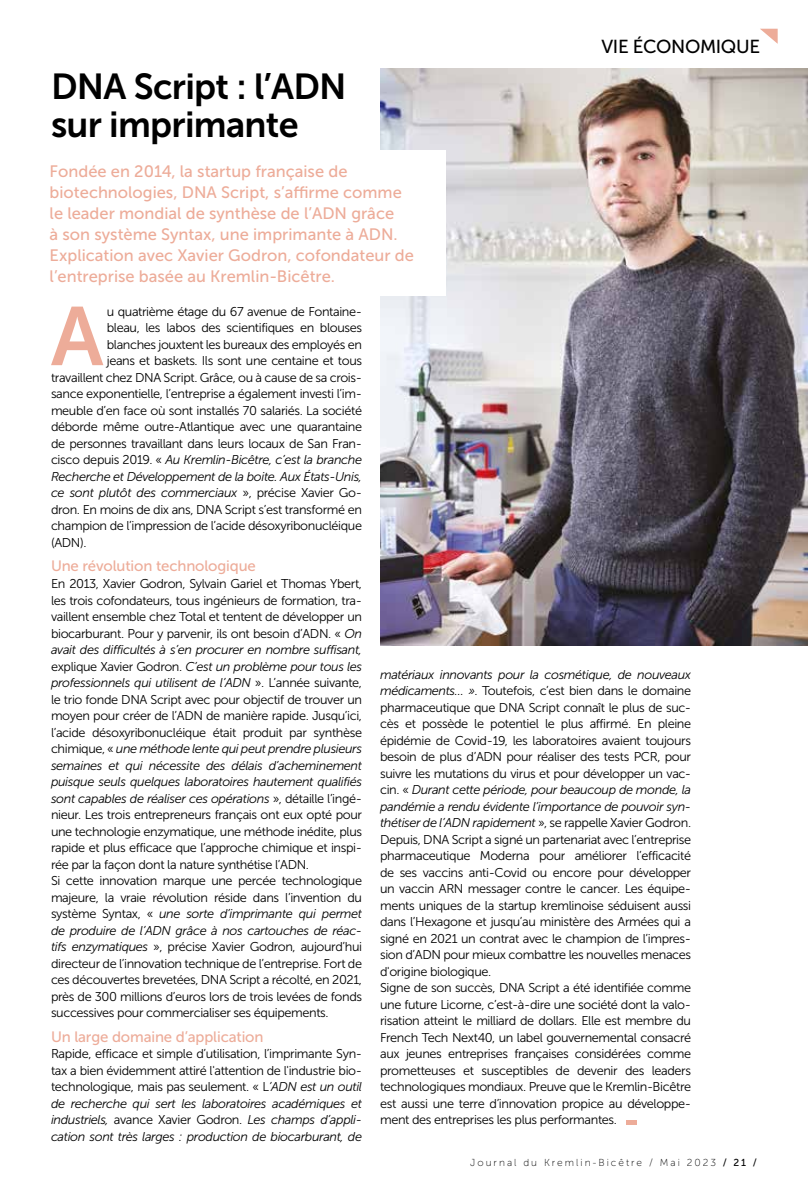
<style>
.page{position:relative;width:808px;height:1191px;background:#fff}
.page>*{position:absolute;margin:0;border:0;box-sizing:border-box;transform-origin:0 0}
.t1{font:82.5px "Museo Sans 700";color:#edac99}
.t2{font:36px/37.5px "Museo Sans 700";letter-spacing:-.02em;color:#000}
.t3{font:18.75px "Museo Sans 500";letter-spacing:-.02em;color:#000}
.t4{font:16.5px/21px "Museo Sans 500";color:#edac99}
.t5{font:15px "Museo Sans 500";letter-spacing:-.01em;color:#edac99}
.t6{font:12.75px/16.5px "Museo Sans 300";letter-spacing:-.03em;color:#000}
.t7{font:italic 12.75px "Museo Sans 300";letter-spacing:-.03em;color:#000}
.t8{font:10.2px "Museo Sans 100";letter-spacing:.2em;color:#000}
.s1{font-style:normal}
.s2{font-style:italic}
.s3{font-family:"Museo Sans 500"}
</style>
<div class="page">
<img style="left:380px;top:68px;width:428px;height:578px">
<svg style="left:760px;top:29px;width:18px;height:15px"></svg>
<hr style="left:626px;top:1120px;width:10px;height:4px;background:#edac99">
<div style="left:32px;top:151px;width:414px;height:145px;background:#fff"></div>
<h2 class="t2" style="left:51px;top:68px;width:297px">DNA Script : l’ADN sur imprimante</h2>
<p class="t4" style="left:50px;top:161px;width:366px">Fondée en 2014, la startup française de biotechnologies, DNA Script, s’affirme comme le leader mondial de synthèse de l’ADN grâce<br>à son système Syntax, une imprimante à ADN.<br>Explication avec Xavier Godron, cofondateur de l’entreprise basée au Kremlin-Bicêtre.</p>
<h3 class="t3" style="left:601px;top:37px;width:160px">VIE ÉCONOMIQUE</h3>
<h1 class="t1" style="left:51px;top:291px;width:54px">A</h1>
<p class="t6" style="left:107px;top:303px;width:257px">u quatrième étage du 67 avenue de Fontaine-</p>
<p class="t6" style="left:107px;top:319px;width:257px">bleau, les labos des scientifiques en blouses</p>
<p class="t6" style="left:107px;top:336px;width:257px">blanches jouxtent les bureaux des employés en</p>
<p class="t6" style="left:107px;top:352px;width:257px">jeans et baskets. Ils sont une centaine et tous</p>
<p class="t6" style="left:51px;top:369px;width:313px">travaillent chez DNA Script. Grâce, ou à cause de sa crois-</p>
<p class="t6" style="left:51px;top:385px;width:313px">sance exponentielle, l’entreprise a également investi l’im-</p>
<p class="t6" style="left:51px;top:402px;width:313px">meuble d’en face où sont installés 70 salariés. La société</p>
<p class="t6" style="left:51px;top:418px;width:312px">déborde même outre-Atlantique avec une quarantaine</p>
<p class="t6" style="left:51px;top:435px;width:312px">de personnes travaillant dans leurs locaux de San Fran-</p>
<p class="t7" style="left:51px;top:453px;width:312px"><span class="s1">cisco depuis 2019. «</span> Au Kremlin-Bicêtre, c’est la branche</p>
<p class="t7" style="left:51px;top:469px;width:313px">Recherche et Développement de la boite. Aux États-Unis,</p>
<p class="t7" style="left:51px;top:486px;width:313px">ce sont plutôt des commerciaux <span class="s1">», précise Xavier Go-</span></p>
<p class="t6" style="left:51px;top:501px;width:312px">dron. En moins de dix ans, DNA Script s’est transformé en</p>
<p class="t6" style="left:51px;top:517px;width:312px">champion de l’impression de l’acide désoxyribonucléique</p>
<p class="t6" style="left:51px;top:534px;width:37px">(ADN).</p>
<p class="t5" style="left:51px;top:558px;width:206px">Une révolution technologique</p>
<p class="t6" style="left:51px;top:575px;width:313px">En 2013, Xavier Godron, Sylvain Gariel et Thomas Ybert, les trois cofondateurs, tous ingénieurs de formation, tra&shy;vaillent ensemble chez Total et tentent de développer un biocarburant. Pour y parvenir, ils ont besoin d’ADN. « <span class="s2">On avait des difficultés à s’en procurer en nombre suffisant, </span>explique Xavier Godron. <span class="s2">C’est un problème pour tous les professionnels qui utilisent de l’ADN</span> ». L’année suivante, le trio fonde DNA Script avec pour objectif de trouver un moyen pour créer de l’ADN de manière rapide. Jusqu’ici, l’acide désoxyribonucléique était produit par synthèse chimique, « <span class="s2">une méthode lente qui peut prendre plusieurs semaines et qui nécessite des délais d’acheminement puisque seuls quelques laboratoires hautement qualifiés sont capables de réaliser ces opérations</span> », détaille l’ingé&shy;nieur. Les trois entrepreneurs français ont eux opté pour une technologie enzymatique, une méthode inédite, plus rapide et plus efficace que l’approche chimique et inspi&shy;rée par la façon dont la nature synthétise l’ADN.<br>Si cette innovation marque une percée technologique majeure, la vraie révolution réside dans l’invention du système Syntax, « <span class="s2">une sorte d’imprimante qui permet de produire de l’ADN grâce à nos cartouches de réac&shy;tifs enzymatiques</span> », précise Xavier Godron, aujourd’hui directeur de l’innovation technique de l’entreprise. Fort de ces découvertes brevetées, DNA Script a récolté, en 2021, près de 300 millions d’euros lors de trois levées de fonds successives pour commercialiser ses équipements.</p>
<p class="t5" style="left:51px;top:1028px;width:214px">Un large domaine d’application</p>
<p class="t6" style="left:51px;top:1045px;width:313px;text-align:justify">Rapide, efficace et simple d’utilisation, l’imprimante Syn&shy;tax a bien évidemment attiré l'attention de l'industrie bio&shy;technologique, mais pas seulement. « L<span class="s2">’ADN est un outil de recherche qui sert les laboratoires académiques et industriels,</span> avance Xavier Godron. <span class="s2">Les champs d’appli&shy;cation sont très larges : production de biocarburant, de</span></p>
<p class="t6" style="left:380px;top:666px;width:313px"><span class="s2">matériaux innovants pour la cosmétique, de nouveaux médicaments… »</span>. Toutefois, c’est bien dans le domaine pharmaceutique que DNA Script connaît le plus de suc&shy;cès et possède le potentiel le plus affirmé. En pleine épidémie de Covid-19, les laboratoires avaient toujours besoin de plus d’ADN pour réaliser des tests PCR, pour suivre les mutations du virus et pour développer un vac&shy;cin. « <span class="s2">Durant cette période, pour beaucoup de monde, la pandémie a rendu évidente l’importance de pouvoir syn&shy;thétiser de l’ADN rapidement</span> », se rappelle Xavier Godron.<br>Depuis, DNA Script a signé un partenariat avec l’entreprise pharmaceutique Moderna pour améliorer l’efficacité de ses vaccins anti-Covid ou encore pour développer un vaccin ARN messager contre le cancer. Les équipe&shy;ments uniques de la startup kremlinoise séduisent aussi dans l’Hexagone et jusqu’au ministère des Armées qui a signé en 2021 un contrat avec le champion de l’impres&shy;sion d’ADN pour mieux combattre les nouvelles menaces d'origine biologique.<br>Signe de son succès, DNA Script a été identifiée comme une future Licorne, c’est-à-dire une société dont la valo&shy;risation atteint le milliard de dollars. Elle est membre du French Tech Next40, un label gouvernemental consacré aux jeunes entreprises françaises considérées comme prometteuses et susceptibles de devenir des leaders technologiques mondiaux. Preuve que le Kremlin-Bicêtre est aussi une terre d’innovation propice au développe&shy;ment des entreprises les plus performantes.</p>
<p class="t8" style="left:470px;top:1156px;width:288px">Journal du Kremlin-Bicêtre / Mai 2023 <span class="s3">/ 21 /</span></p>
</div>
